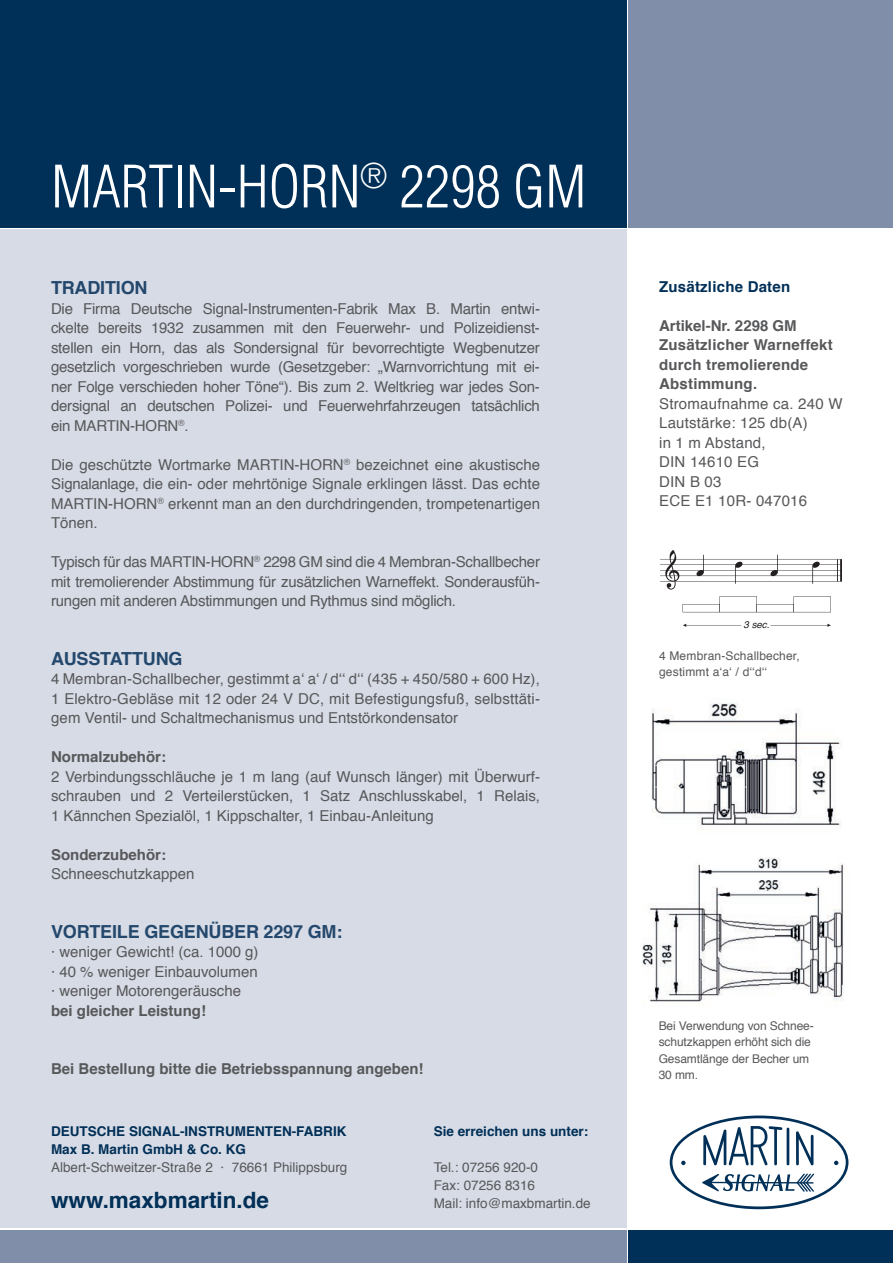
<style>
.page{position:relative;width:893px;height:1263px;background:#fff}
.page>*{position:absolute;margin:0;border:0;box-sizing:border-box;transform-origin:0 0}
.t1{font:300 condensed 57px "Helvetica";color:#fff}
.t2{font:700 22.5px "Helvetica";color:#002f57}
.t3{font:700 18px "Helvetica";letter-spacing:-.01em;color:#24486d}
.t4{font:15px/19.5px "Helvetica";color:#57585a;text-align:justify}
.t5{font:700 15px/19.5px "Helvetica";color:#57585a}
.t6{font:700 15px "Helvetica";letter-spacing:.015em;color:#002f57}
.t7{font:13.5px/18px "Helvetica";color:#57585a}
.t8{font:700 13.5px/18px "Helvetica";color:#002f57}
.t9{font:12px/16.5px "Helvetica";letter-spacing:-.01em;color:#57585a}
.t10{font:12px/16.5px "Helvetica";letter-spacing:.015em;color:#57585a}
.t11{font:italic 9.75px "Helvetica";color:#231f20}
</style>
<div class="page">
<div style="left:0;top:0;width:626px;height:227px;background:#002f57"></div>
<div style="left:628px;top:0;width:265px;height:227px;background:#818ea9"></div>
<div style="left:0;top:230px;width:626px;height:998px;background:#d7dbe5"></div>
<img style="left:652px;top:703px;width:189px;height:127px">
<img style="left:643px;top:858px;width:201px;height:144px">
<div style="left:0;top:1230px;width:626px;height:33px;background:#818ea9"></div>
<div style="left:628px;top:1230px;width:265px;height:33px;background:#002f57"></div>
<svg style="left:670px;top:1115px;width:178px;height:94px"></svg>
<hr style="left:660px;top:559px;width:182px;height:1px;background:#231f20">
<hr style="left:660px;top:564px;width:182px;height:1px;background:#231f20">
<hr style="left:660px;top:570px;width:182px;height:1px;background:#231f20">
<hr style="left:660px;top:576px;width:182px;height:1px;background:#231f20">
<hr style="left:660px;top:581px;width:182px;height:1px;background:#231f20">
<hr style="left:840px;top:559px;width:2px;height:22px;background:#231f20">
<svg style="left:837px;top:559px;width:1px;height:22px"></svg>
<svg style="left:696px;top:555px;width:8px;height:21px"></svg>
<svg style="left:735px;top:562px;width:7px;height:22px"></svg>
<svg style="left:812px;top:562px;width:8px;height:22px"></svg>
<svg style="left:770px;top:555px;width:8px;height:21px"></svg>
<svg style="left:665px;top:550px;width:14px;height:40px"></svg>
<svg style="left:683px;top:596px;width:148px;height:16px"></svg>
<svg style="left:683px;top:624px;width:148px;height:3px"></svg>
<h1 class="t1" style="left:51px;top:151px;width:537px">MARTIN-HORN<sup>®</sup> 2298 GM</h1>
<p class="t3" style="left:51px;top:273px;width:98px">TRADITION</p>
<p class="t4" style="left:51px;top:299px;width:490px">Die Firma Deutsche Signal-Instrumenten-Fabrik Max B. Martin entwi&shy;ckelte bereits 1932 zusammen mit den Feuerwehr- und Polizeidienst&shy;stellen ein Horn, das als Sondersignal für bevorrechtigte Wegbenutzer gesetzlich vorgeschrieben wurde (Gesetzgeber: „Warnvorrichtung mit ei&shy;ner Folge verschieden hoher Töne“). Bis zum 2. Weltkrieg war jedes Son&shy;dersignal an deutschen Polizei- und Feuerwehrfahrzeugen tatsächlich ein MARTIN-HORN<sup>®</sup>.</p>
<p class="t4" style="left:51px;top:455px;width:490px">Die geschützte Wortmarke MARTIN-HORN<sup>®</sup> bezeichnet eine akustische Signalanlage, die ein- oder mehrtönige Signale erklingen lässt. Das echte MARTIN-HORN<sup>®</sup> erkennt man an den durchdringenden, trompetenartigen Tönen.</p>
<p class="t4" style="left:51px;top:552px;width:490px">Typisch für das MARTIN-HORN<sup>®</sup> 2298 GM sind die 4 Membran-Schallbecher mit tremolierender Abstimmung für zusätzlichen Warneffekt. Sonderausfüh&shy;rungen mit anderen Abstimmungen und Rythmus sind möglich.</p>
<p class="t3" style="left:51px;top:644px;width:133px">AUSSTATTUNG</p>
<p class="t4" style="left:51px;top:669px;width:490px">4 Membran-Schallbecher, gestimmt a‘ a‘ / d‘‘ d‘‘ (435 + 450/580 + 600 Hz), 1 Elektro-Gebläse mit 12 oder 24 V DC, mit Befestigungsfuß, selbsttäti&shy;gem Ventil- und Schaltmechanismus und Entstörkondensator</p>
<p class="t5" style="left:51px;top:747px;width:117px">Normalzubehör:</p>
<p class="t4" style="left:51px;top:767px;width:490px">2 Verbindungsschläuche je 1 m lang (auf Wunsch länger) mit Überwurf&shy;schrauben und 2 Verteilerstücken, 1 Satz Anschlusskabel, 1 Relais, 1 Kännchen Spezialöl, 1 Kippschalter, 1 Einbau-Anleitung</p>
<p class="t5" style="left:51px;top:845px;width:117px">Sonderzubehör:</p>
<p class="t4" style="left:51px;top:864px;width:145px">Schneeschutzkappen</p>
<p class="t3" style="left:51px;top:917px;width:293px">VORTEILE GEGENÜBER 2297 GM:</p>
<p class="t4" style="left:51px;top:942px;width:209px">· weniger Gewicht! (ca. 1000 g) · 40 % weniger Einbauvolumen · weniger Motorengeräusche</p>
<p class="t5" style="left:51px;top:1001px;width:157px">bei gleicher Leistung!</p>
<p class="t5" style="left:51px;top:1059px;width:374px">Bei Bestellung bitte die Betriebsspannung angeben!</p>
<p class="t8" style="left:51px;top:1123px;width:297px">DEUTSCHE SIGNAL-INSTRUMENTEN-FABRIK<br>Max B. Martin GmbH &amp; Co. KG</p>
<p class="t7" style="left:51px;top:1159px;width:298px">Albert-Schweitzer-Straße 2 · 76661 Philippsburg</p>
<h2 class="t2" style="left:51px;top:1182px;width:219px">www.maxbmartin.de</h2>
<p class="t8" style="left:434px;top:1123px;width:156px">Sie erreichen uns unter:</p>
<p class="t7" style="left:434px;top:1159px;width:158px">Tel.: 07256 920-0<br>Fax: 07256 8316<br>Mail: info@maxbmartin.de</p>
<p class="t6" style="left:659px;top:274px;width:133px">Zusätzliche Daten</p>
<p class="t5" style="left:659px;top:316px;width:175px">Artikel-Nr. 2298 GM<br>Zusätzlicher Warneffekt durch tremolierende<br>Abstimmung.</p>
<p class="t4" style="left:659px;top:394px;width:185px;text-align:left">Stromaufnahme ca. 240 W<br>Lautstärke: 125 db(A)<br>in 1 m Abstand,<br>DIN 14610 EG<br>DIN B 03<br>ECE E1 10R- 047016</p>
<p class="t11" style="left:743px;top:617px;width:28px">3 sec.</p>
<p class="t10" style="left:659px;top:647px;width:142px">4 Membran-Schallbecher, gestimmt a‘a‘ / d‘‘d‘‘</p>
<p class="t9" style="left:659px;top:1018px;width:157px">Bei Verwendung von Schnee&shy;schutzkappen erhöht sich die<br>Gesamtlänge der Becher um<br>30 mm.</p>
</div>
